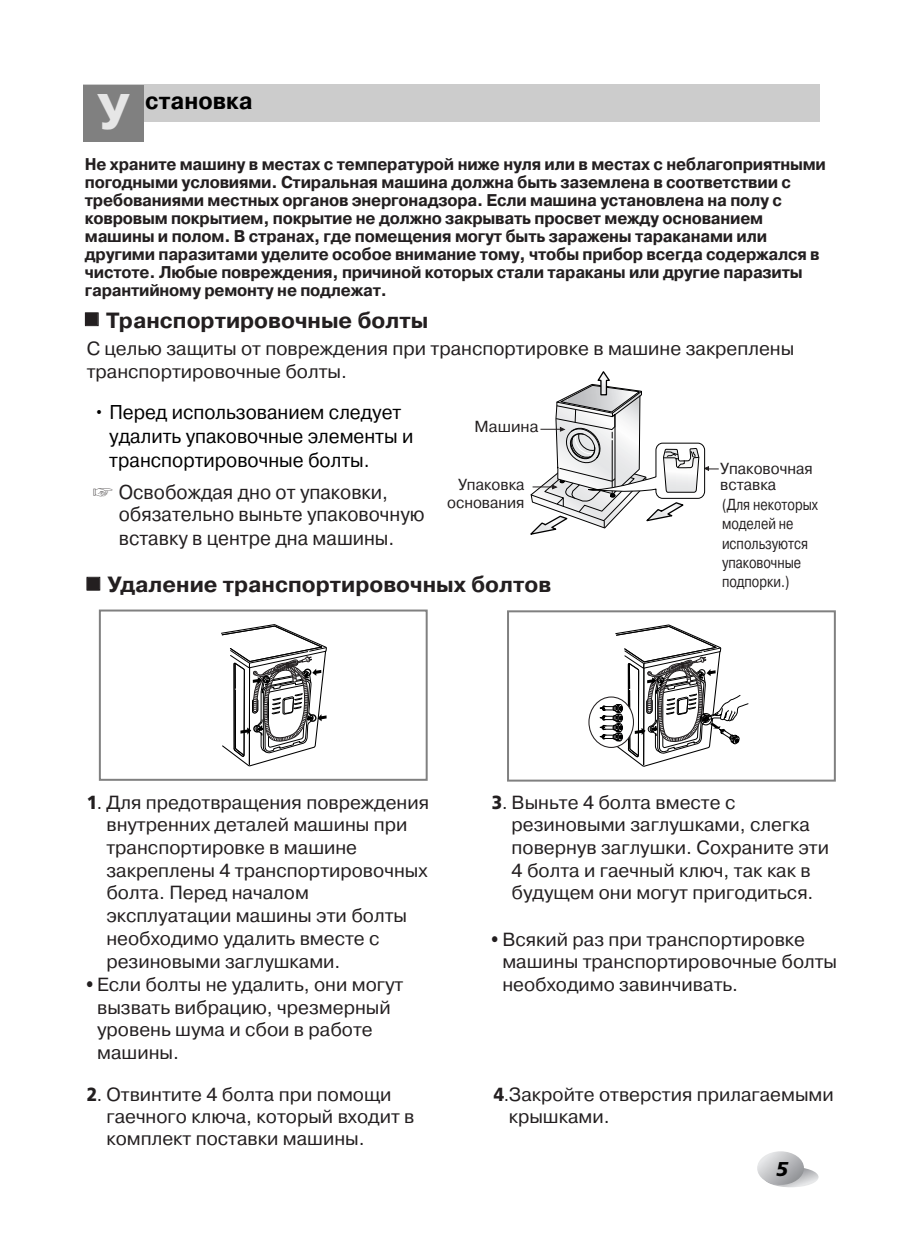
<style>
.page{position:relative;width:906px;height:1246px;background:#fff}
.page>*{position:absolute;margin:0;border:0;box-sizing:border-box;transform-origin:0 0}
.t1{font:700 50px "Pragmatica C";color:#e6e6e6}
.t2{font:700 24px "Pragmatica C";color:#000;scale:.95 1}
.t3{font:700 22px "Pragmatica C";color:#231f20}
.t4{font:20px/24px "Pragmatica C";color:#000;scale:.95 1}
.t5{font:20px/23.2px "Pragmatica C";color:#231f20;scale:.95 1}
.t6{font:italic 900 20px "Frutiger";color:#000}
.t7{font:19px/22.6px "Pragmatica C";color:#231f20}
.t8{font:700 17px/18px "Pragmatica C";letter-spacing:-.015em;color:#231f20;scale:.95 1}
.t9{font:16px/19.2px "Pragmatica C";color:#231f20;scale:.8 1}
.t10{font:16px/18px "Pragmatica C";color:#231f20;text-align:right;scale:.95 1}
.t11{font:16px "Pragmatica C";color:#231f20}
.s1{font-family:"Frutiger";font-weight:900}
.s2{font-family:"Helvetica"}
</style>
<div class="page">
<div style="left:83px;top:85px;width:736px;height:37px;background:#ccc"></div>
<div style="left:83px;top:85px;width:60px;height:57px;background:#808080"></div>
<svg style="left:764px;top:1167px;width:55px;height:20px"></svg>
<svg style="left:757px;top:1151px;width:47px;height:34px"></svg>
<svg style="left:98px;top:609px;width:738px;height:173px"></svg>
<svg style="left:530px;top:371px;width:189px;height:164px"></svg>
<svg style="left:220px;top:623px;width:107px;height:144px"></svg>
<svg style="left:588px;top:697px;width:46px;height:51px"></svg>
<svg style="left:599px;top:624px;width:150px;height:158px"></svg>
<div style="left:700px;top:713px;width:12px;height:12px;border:1px solid #000;border-radius:50%"></div>
<h1 class="t1" style="left:97px;top:94px;width:34px">У</h1>
<p class="t2" style="left:145px;top:92px;width:114px">становка</p>
<p class="t8" style="left:85px;top:157px;width:782px">Не храните машину в местах с температурой ниже нуля или в местах с неблагоприятными погодными условиями. Стиральная машина должна быть заземлена в соответствии с требованиями местных органов энергонадзора. Если машина установлена на полу с ковровым покрытием, покрытие не должно закрывать просвет между основанием машины и полом. В странах, где помещения могут быть заражены тараканами или другими паразитами уделите особое внимание тому, чтобы прибор всегда содержался в чистоте. Любые повреждения, причиной которых стали тараканы или другие паразиты гарантийному ремонту не подлежат.</p>
<p class="t3" style="left:106px;top:312px;width:324px">Транспортировочные болты</p>
<p class="t7" style="left:87px;top:339px;width:709px">С целью защиты от повреждения при транспортировке в машине закреплены транспортировочные болты.</p>
<p class="t4" style="left:109px;top:402px;width:322px;text-indent:-16px">• Перед использованием следует удалить упаковочные элементы и транспортировочные болты.</p>
<p class="t5" style="left:119px;top:482px;width:323px">Освобождая дно от упаковки, обязательно выньте упаковочную вставку в центре дна машины.</p>
<p class="t11" style="left:475px;top:420px;width:65px">Машина</p>
<p class="t10" style="left:447px;top:477px;width:83px">Упаковка основания</p>
<p class="t3" style="left:108px;top:576px;width:445px">Удаление транспортировочных болтов</p>
<p class="t10" style="left:720px;top:462px;width:99px;line-height:16px;text-align:left">Упаковочная вставка</p>
<p class="t9" style="left:722px;top:497px;width:122px">(Для некоторых моделей не используются упаковочные подпорки.)</p>
<p class="t7" style="left:106px;top:793px;width:324px;text-indent:-20px"><span class="s1">1</span><span class="s2">.</span> Для предотвращения повреждения внутренних деталей машины при транспортировке в машине закреплены 4 транспортировочных болта. Перед началом эксплуатации машины эти болты необходимо удалить вместе с резиновыми заглушками.</p>
<p class="t7" style="left:97px;top:975px;width:308px;text-indent:-10px"><span class="s2">•</span> Если болты не удалить, они могут вызвать вибрацию, чрезмерный уровень шума и сбои в работе машины.</p>
<p class="t7" style="left:512px;top:793px;width:319px;text-indent:-20px"><span class="s1">3</span><span class="s2">.</span> Выньте 4 болта вместе с резиновыми заглушками, слегка повернув заглушки. Сохраните эти<br>4 болта и гаечный ключ, так как в будущем они могут пригодиться.</p>
<p class="t7" style="left:502px;top:930px;width:336px;text-indent:-10px"><span class="s2">•</span> Всякий раз при транспортировке машины транспортировочные болты необходимо завинчивать.</p>
<p class="t7" style="left:106px;top:1085px;width:310px;text-indent:-20px"><span class="s1">2</span><span class="s2">.</span> Отвинтите 4 болта при помощи гаечного ключа, который входит в комплект поставки машины.</p>
<p class="t7" style="left:509px;top:1085px;width:327px;text-indent:-15px"><span class="s1">4</span><span class="s2">.</span>Закройте отверстия прилагаемыми крышками.</p>
<p class="t6" style="left:776px;top:1160px;width:14px">5</p>
</div>
